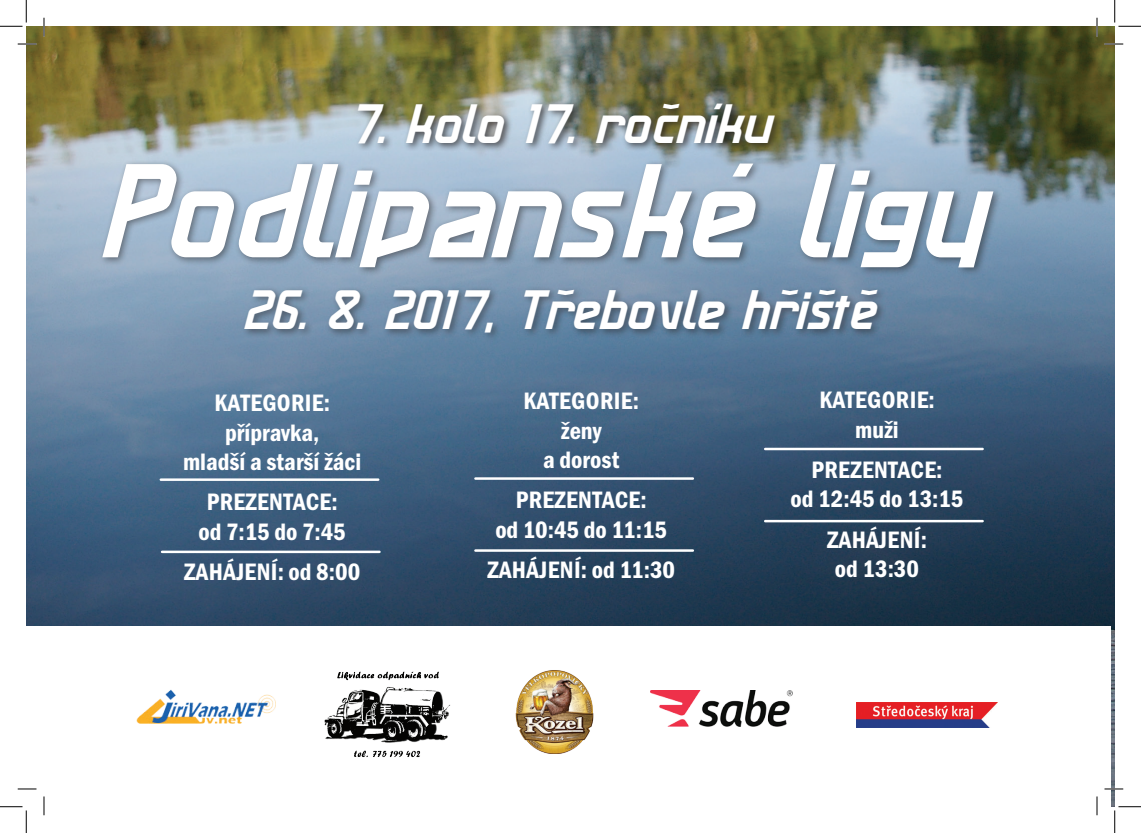
<style>
.page{position:relative;width:1141px;height:833px;background:#fff}
.page>*{position:absolute;margin:0;border:0;box-sizing:border-box;transform-origin:0 0}
.t1{font:italic 107.5px "Maassslicer";color:#fff}
.t2{font:italic 45px "Maassslicer";color:#fff}
.t3{font:24.62px/29.5px "Franklin Got Itc TOT Dem Con";letter-spacing:.015em;color:#fff;text-align:center}
</style>
<div class="page">
<img style="left:26px;top:26px;width:1088px;height:780px">
<div style="left:26px;top:625px;width:1085px;height:181px;background:#fff"></div>
<div style="left:99px;top:159px;width:903px;height:117px;background:#231f20;opacity:.5"></div>
<img style="left:136px;top:690px;width:139px;height:34px">
<img style="left:515px;top:670px;width:78px;height:83px">
<img style="left:650px;top:690px;width:142px;height:35px">
<img style="left:856px;top:702px;width:141px;height:25px">
<div style="left:354px;top:99px;width:429px;height:53px;background:#231f20;opacity:.75"></div>
<img style="left:325px;top:671px;width:125px;height:87px">
<div style="left:241px;top:285px;width:645px;height:56px;background:#231f20;opacity:.5"></div>
<hr style="left:161px;top:478px;width:217px;height:2px;background:#fff">
<hr style="left:162px;top:550px;width:217px;height:2px;background:#fff">
<hr style="left:475px;top:477px;width:217px;height:2px;background:#fff">
<hr style="left:475px;top:549px;width:217px;height:2px;background:#fff">
<hr style="left:765px;top:447px;width:217px;height:3px;background:#fff">
<hr style="left:765px;top:519px;width:217px;height:3px;background:#fff">
<svg style="left:18px;top:43px;width:18px;height:2px"></svg>
<svg style="left:1104px;top:43px;width:19px;height:2px"></svg>
<svg style="left:18px;top:788px;width:18px;height:1px"></svg>
<svg style="left:1104px;top:787px;width:19px;height:2px"></svg>
<svg style="left:43px;top:18px;width:2px;height:18px"></svg>
<svg style="left:43px;top:796px;width:2px;height:18px"></svg>
<svg style="left:1096px;top:18px;width:1px;height:18px"></svg>
<svg style="left:1096px;top:796px;width:1px;height:18px"></svg>
<svg style="left:0;top:0;width:27px;height:27px"></svg>
<svg style="left:0;top:806px;width:27px;height:26px"></svg>
<svg style="left:1114px;top:0;width:26px;height:27px"></svg>
<svg style="left:1114px;top:806px;width:26px;height:26px"></svg>
<h2 class="t2" style="left:360px;top:101px;width:422px">7. kolo 17. ročníku</h2>
<h1 class="t1" style="left:126px;top:156px;width:889px">Podlipanské ligy</h1>
<h2 class="t2" style="left:254px;top:287px;width:633px">26. 8. 2017, Třebovle hřiště</h2>
<p class="t3" style="left:183px;top:388px;width:180px">KATEGORIE:<br>PŘÍPRAVKA,<br>MLADŠÍ A STARŠÍ ŽÁCI</p>
<p class="t3" style="left:198px;top:487px;width:149px">PREZENTACE:<br>OD 7:15 DO 7:45</p>
<p class="t3" style="left:184px;top:557px;width:177px">ZAHÁJENÍ: OD 8:00</p>
<p class="t3" style="left:523px;top:386px;width:117px">KATEGORIE:<br>ŽENY<br>A DOROST</p>
<p class="t3" style="left:495px;top:485px;width:173px">PREZENTACE:<br>OD 10:45 DO 11:15</p>
<p class="t3" style="left:487px;top:555px;width:189px">ZAHÁJENÍ: OD 11:30</p>
<p class="t3" style="left:819px;top:385px;width:117px">KATEGORIE:<br>MUŽI</p>
<p class="t3" style="left:790px;top:454px;width:174px">PREZENTACE:<br>OD 12:45 DO 13:15</p>
<p class="t3" style="left:827px;top:524px;width:101px">ZAHÁJENÍ:<br>OD 13:30</p>
</div>
